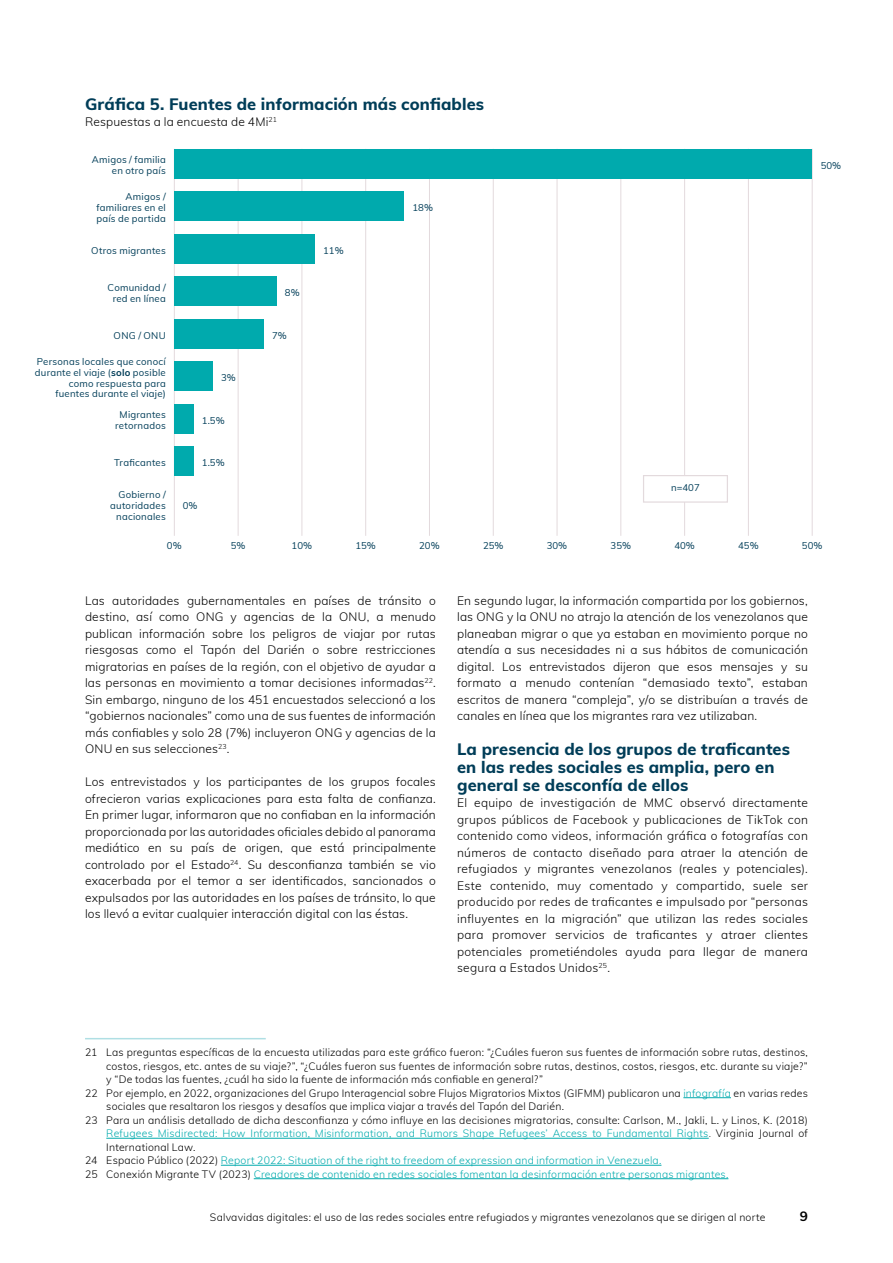
<style>
.page{position:relative;width:893px;height:1263px;background:#fff}
.page>*{position:absolute;margin:0;border:0;box-sizing:border-box;transform-origin:0 0}
.t1{font:800 16.5px/18px "Muli";letter-spacing:.005em;color:#003d58}
.t2{font:700 13.5px "Muli";color:#000}
.t3{font:300 12px/16.5px "Muli";letter-spacing:.015em;color:#000;text-align:justify}
.t4{font:300 10.5px "Muli";letter-spacing:.02em;color:#000}
.t5{font:300 10.5px "Muli";letter-spacing:.02em;color:#00aaad}
.t6{font:9.6px/10.8px "Muli";letter-spacing:.025em;color:#003d58;text-align:right}
.s1{font-weight:700}
.s2{color:#00aaad}
.s3{color:#505050}
.s4{color:#000}
</style>
<div class="page">
<hr style="left:85px;top:1038px;width:181px;height:1px;background:#afdfe4">
<hr style="left:683px;top:1097px;width:48px;height:1px;background:#00aaad">
<hr style="left:106px;top:1138px;width:603px;height:1px;background:#00aaad">
<hr style="left:221px;top:1165px;width:440px;height:1px;background:#00aaad">
<hr style="left:254px;top:1178px;width:474px;height:1px;background:#00aaad">
<hr style="left:174px;top:149px;width:1px;height:387px;background:#e3dadd">
<hr style="left:302px;top:149px;width:1px;height:387px;background:#e3dadd">
<hr style="left:238px;top:149px;width:1px;height:387px;background:#e3dadd">
<hr style="left:429px;top:149px;width:1px;height:387px;background:#e3dadd">
<hr style="left:365px;top:149px;width:1px;height:387px;background:#e3dadd">
<hr style="left:557px;top:149px;width:1px;height:387px;background:#e3dadd">
<hr style="left:493px;top:149px;width:1px;height:387px;background:#e3dadd">
<hr style="left:684px;top:149px;width:1px;height:387px;background:#e3dadd">
<hr style="left:620px;top:149px;width:1px;height:387px;background:#e3dadd">
<hr style="left:812px;top:149px;width:1px;height:387px;background:#e3dadd">
<hr style="left:748px;top:149px;width:1px;height:387px;background:#e3dadd">
<div style="left:174px;top:149px;width:638px;height:30px;background:#00aaad"></div>
<div style="left:174px;top:191px;width:230px;height:30px;background:#00aaad"></div>
<div style="left:174px;top:234px;width:141px;height:30px;background:#00aaad"></div>
<div style="left:174px;top:276px;width:102px;height:30px;background:#00aaad"></div>
<div style="left:174px;top:319px;width:90px;height:30px;background:#00aaad"></div>
<div style="left:174px;top:361px;width:39px;height:30px;background:#00aaad"></div>
<div style="left:174px;top:404px;width:19px;height:30px;background:#00aaad"></div>
<div style="left:174px;top:446px;width:19px;height:30px;background:#00aaad"></div>
<div style="left:643px;top:475px;width:85px;height:28px;background:#fff;border:1px solid #e3dadd"></div>
<h1 class="t1" style="left:85px;top:94px;width:401px">Gráfica 5. Fuentes de información más confiables</h1>
<p class="t3" style="left:85px;top:113px;width:193px">Respuestas a la encuesta de 4Mi<sup>21</sup></p>
<p class="t6" style="left:92px;top:154px;width:76px">Amigos / familia en otro país</p>
<p class="t6" style="left:821px;top:159px;width:22px">50%</p>
<p class="t6" style="left:412px;top:202px;width:22px">18%</p>
<p class="t6" style="left:323px;top:244px;width:22px">11%</p>
<p class="t6" style="left:285px;top:287px;width:16px">8%</p>
<p class="t6" style="left:272px;top:329px;width:16px">7%</p>
<p class="t6" style="left:221px;top:372px;width:16px">3%</p>
<p class="t6" style="left:202px;top:414px;width:24px">1.5%</p>
<p class="t6" style="left:202px;top:457px;width:24px">1.5%</p>
<p class="t6" style="left:183px;top:499px;width:16px">0%</p>
<p class="t6" style="left:96px;top:191px;width:71px;text-align:justify;text-indent:29px">Amigos / familiares en el país de partida</p>
<p class="t6" style="left:91px;top:244px;width:76px">Otros migrantes</p>
<p class="t6" style="left:108px;top:281px;width:60px;text-align:center">Comunidad / red en línea</p>
<p class="t6" style="left:114px;top:329px;width:54px">ONG / ONU</p>
<p class="t6" style="left:35px;top:356px;width:132px">Personas locales que conocí durante el viaje (<span class="s1">solo</span> posible como respuesta para fuentes durante el viaje)</p>
<p class="t6" style="left:115px;top:409px;width:52px;text-align:center">Migrantes retornados</p>
<p class="t6" style="left:114px;top:457px;width:53px">Traficantes</p>
<p class="t6" style="left:671px;top:482px;width:30px">n=407</p>
<p class="t6" style="left:110px;top:489px;width:57px">Gobierno / autoridades nacionales</p>
<p class="t6" style="left:167px;top:540px;width:16px">0%</p>
<p class="t6" style="left:231px;top:540px;width:16px">5%</p>
<p class="t6" style="left:292px;top:540px;width:22px">10%</p>
<p class="t6" style="left:355px;top:540px;width:22px">15%</p>
<p class="t6" style="left:419px;top:540px;width:22px">20%</p>
<p class="t6" style="left:483px;top:540px;width:22px">25%</p>
<p class="t6" style="left:547px;top:540px;width:22px">30%</p>
<p class="t6" style="left:611px;top:540px;width:22px">35%</p>
<p class="t6" style="left:674px;top:540px;width:22px">40%</p>
<p class="t6" style="left:738px;top:540px;width:22px">45%</p>
<p class="t6" style="left:802px;top:540px;width:22px">50%</p>
<p class="t3" style="left:85px;top:591px;width:352px">Las autoridades gubernamentales en países de tránsito o destino, así como ONG y agencias de la ONU, a menudo publican información sobre los peligros de viajar por rutas riesgosas como el Tapón del Darién o sobre restricciones migratorias en países de la región, con el objetivo de ayudar a las personas en movimiento a tomar decisiones informadas<sup>22</sup>.<br>Sin embargo, ninguno de los 451 encuestados seleccionó a los “gobiernos nacionales” como una de sus fuentes de información más confiables y solo 28 (7%) incluyeron ONG y agencias de la ONU en sus selecciones<sup>23</sup>.</p>
<p class="t3" style="left:85px;top:773px;width:352px">Los entrevistados y los participantes de los grupos focales ofrecieron varias explicaciones para esta falta de confianza.<br>En primer lugar, informaron que no confiaban en la información proporcionada por las autoridades oficiales debido al panorama mediático en su país de origen, que está principalmente controlado por el Estado<sup>24</sup>. Su desconfianza también se vio exacerbada por el temor a ser identificados, sancionados o expulsados por las autoridades en los países de tránsito, lo que los llevó a evitar cualquier interacción digital con las éstas.</p>
<p class="t3" style="left:457px;top:591px;width:352px">En segundo lugar, la información compartida por los gobiernos, las ONG y la ONU no atrajo la atención de los venezolanos que planeaban migrar o que ya estaban en movimiento porque no atendía a sus necesidades ni a sus hábitos de comunicación digital. Los entrevistados dijeron que esos mensajes y su formato a menudo contenían “demasiado texto”, estaban escritos de manera “compleja”, y/o se distribuían a través de canales en línea que los migrantes rara vez utilizaban.</p>
<h1 class="t1" style="left:457px;top:739px;width:334px">La presencia de los grupos de traficantes en las redes sociales es amplia, pero en general se desconfía de ellos</h1>
<p class="t3" style="left:457px;top:794px;width:352px">El equipo de investigación de MMC observó directamente grupos públicos de Facebook y publicaciones de TikTok con contenido como videos, información gráfica o fotografías con números de contacto diseñado para atraer la atención de refugiados y migrantes venezolanos (reales y potenciales).<br>Este contenido, muy comentado y compartido, suele ser producido por redes de traficantes e impulsado por “personas influyentes en la migración” que utilizan las redes sociales para promover servicios de traficantes y atraer clientes potenciales prometiéndoles ayuda para llegar de manera segura a Estados Unidos<sup>25</sup>.</p>
<p class="t4" style="left:85px;top:1045px;width:724px">21 Las preguntas específicas de la encuesta utilizadas para este gráfico fueron: “¿Cuáles fueron sus fuentes de información sobre rutas, destinos,</p>
<p class="t4" style="left:106px;top:1058px;width:703px">costos, riesgos, etc. antes de su viaje?”, “¿Cuáles fueron sus fuentes de información sobre rutas, destinos, costos, riesgos, etc. durante su viaje?”</p>
<p class="t4" style="left:106px;top:1072px;width:438px">y “De todas las fuentes, ¿cuál ha sido la fuente de información más confiable en general?”</p>
<p class="t4" style="left:85px;top:1085px;width:724px">22 Por ejemplo, en 2022, organizaciones del Grupo Interagencial sobre Flujos Migratorios Mixtos (GIFMM) publicaron una <span class="s2">infografía</span> en varias redes</p>
<p class="t4" style="left:106px;top:1099px;width:459px">sociales que resaltaron los riesgos y desafíos que implica viajar a través del Tapón del Darién.</p>
<p class="t4" style="left:85px;top:1112px;width:724px">23 Para un análisis detallado de dicha desconfianza y cómo influye en las decisiones migratorias, consulte: Carlson, M., Jakli, L. y Linos, K. (2018)</p>
<p class="t5" style="left:106px;top:1126px;width:703px">Refugees Misdirected: How Information, Misinformation, and Rumors Shape Refugees’ Access to Fundamental Rights<span class="s3">.</span> <span class="s4">Virginia Journal of</span></p>
<p class="t4" style="left:106px;top:1139px;width:91px">International Law.</p>
<p class="t5" style="left:85px;top:1153px;width:578px"><span class="s4">24 Espacio Público (2022)</span> Report 2022: Situation of the right to freedom of expression and information in Venezuela.</p>
<p class="t5" style="left:85px;top:1166px;width:645px"><span class="s4">25 Conexión Migrante TV (2023)</span> Creadores de contenido en redes sociales fomentan la desinformación entre personas migrantes.</p>
<p class="t4" style="left:210px;top:1210px;width:557px">Salvavidas digitales: el uso de las redes sociales entre refugiados y migrantes venezolanos que se dirigen al norte</p>
<p class="t2" style="left:800px;top:1206px;width:10px">9</p>
</div>
